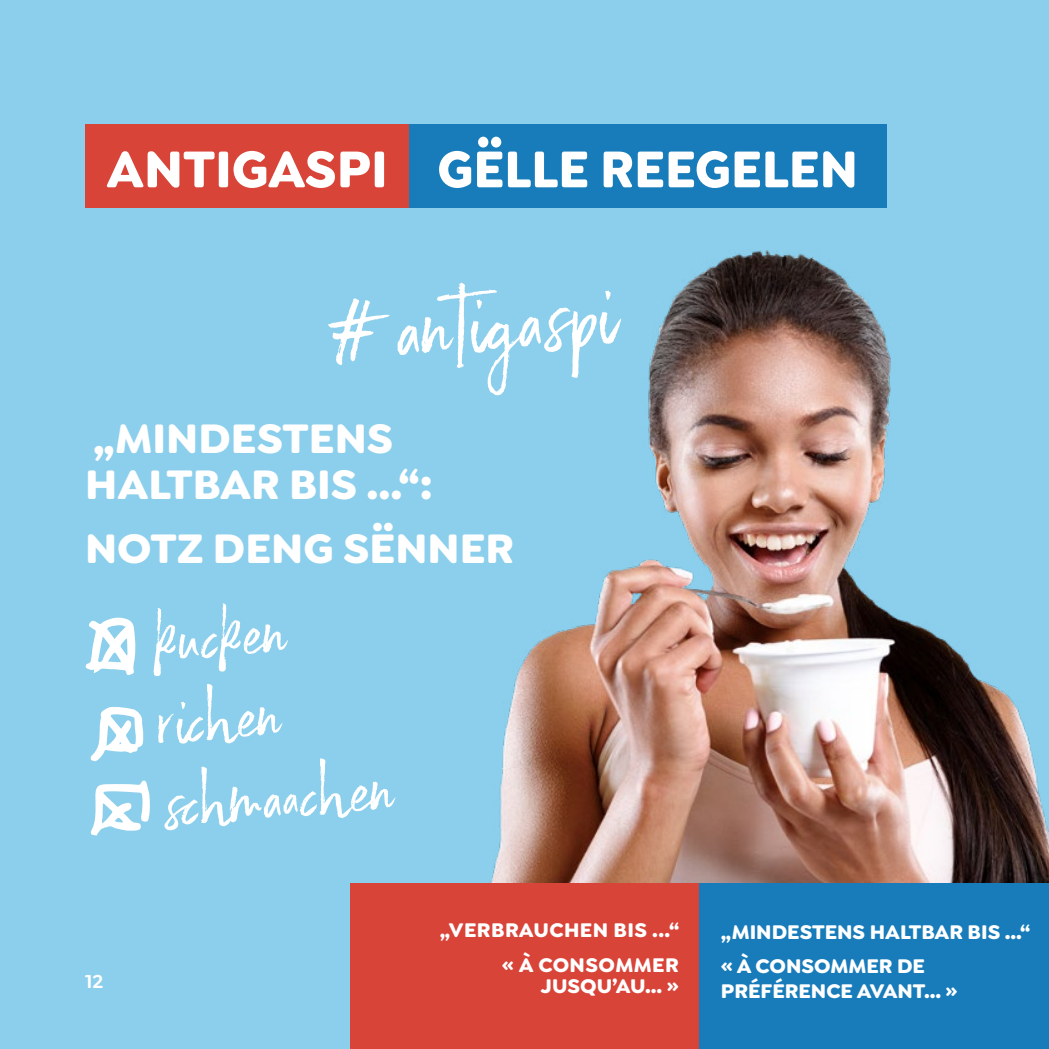
<style>
.page{position:relative;width:1049px;height:1049px;background:#8ccfec}
.page>*{position:absolute;margin:0;border:0;box-sizing:border-box;transform-origin:0 0}
.t1{font:122.75px "Emmeline";color:#fff}
.t2{font:96.5px/82.2px "Emmeline";color:#fff}
.t3{font:700 55px "Goldplay";color:#fff}
.t4{font:700 43.75px/46.5px "Goldplay";color:#fff}
.t5{font:700 21px/34.5px "Goldplay";color:#fff}
.t6{font:700 21px/35px "Goldplay";letter-spacing:.02em;color:#fff;text-align:right}
.t7{font:600 20px "Goldplay";color:#fff}
</style>
<div class="page">
<svg style="left:85px;top:617px;width:51px;height:58px"></svg>
<svg style="left:91px;top:780px;width:59px;height:55px"></svg>
<svg style="left:90px;top:707px;width:53px;height:54px"></svg>
<img style="left:434px;top:250px;width:615px;height:634px">
<div style="left:350px;top:884px;width:351px;height:165px;background:#d94439"></div>
<div style="left:700px;top:884px;width:349px;height:165px;background:#187cba"></div>
<div style="left:85px;top:124px;width:324px;height:84px;background:#d94439"></div>
<div style="left:409px;top:124px;width:477px;height:84px;background:#187cba"></div>
<h3 class="t3" style="left:106px;top:133px;width:753px">ANTIGASPI GËLLE REEGELEN</h3>
<h1 class="t1" style="left:321px;top:264px;width:292px;rotate:-4deg">#antigaspi</h1>
<h3 class="t4" style="left:85px;top:414px;width:349px">„MINDESTENS<br>HALTBAR BIS ...“:</h3>
<h3 class="t4" style="left:85px;top:525px;width:430px">NOTZ DENG SËNNER</h3>
<p class="t7" style="left:85px;top:969px;width:20px">12</p>
<h2 class="t2" style="left:149px;top:601px;width:230px;rotate:-4deg">kucken richen schmaachen</h2>
<p class="t6" style="left:440px;top:912px;width:241px">„VERBRAUCHEN BIS ...“ « À CONSOMMER</p>
<p class="t5" style="left:541px;top:969px;width:139px">JUSQU’AU… »</p>
<p class="t5" style="left:721px;top:914px;width:311px">„MINDESTENS HALTBAR BIS ...“ « À CONSOMMER DE</p>
<p class="t5" style="left:721px;top:973px;width:238px">PRÉFÉRENCE AVANT… »</p>
</div>
